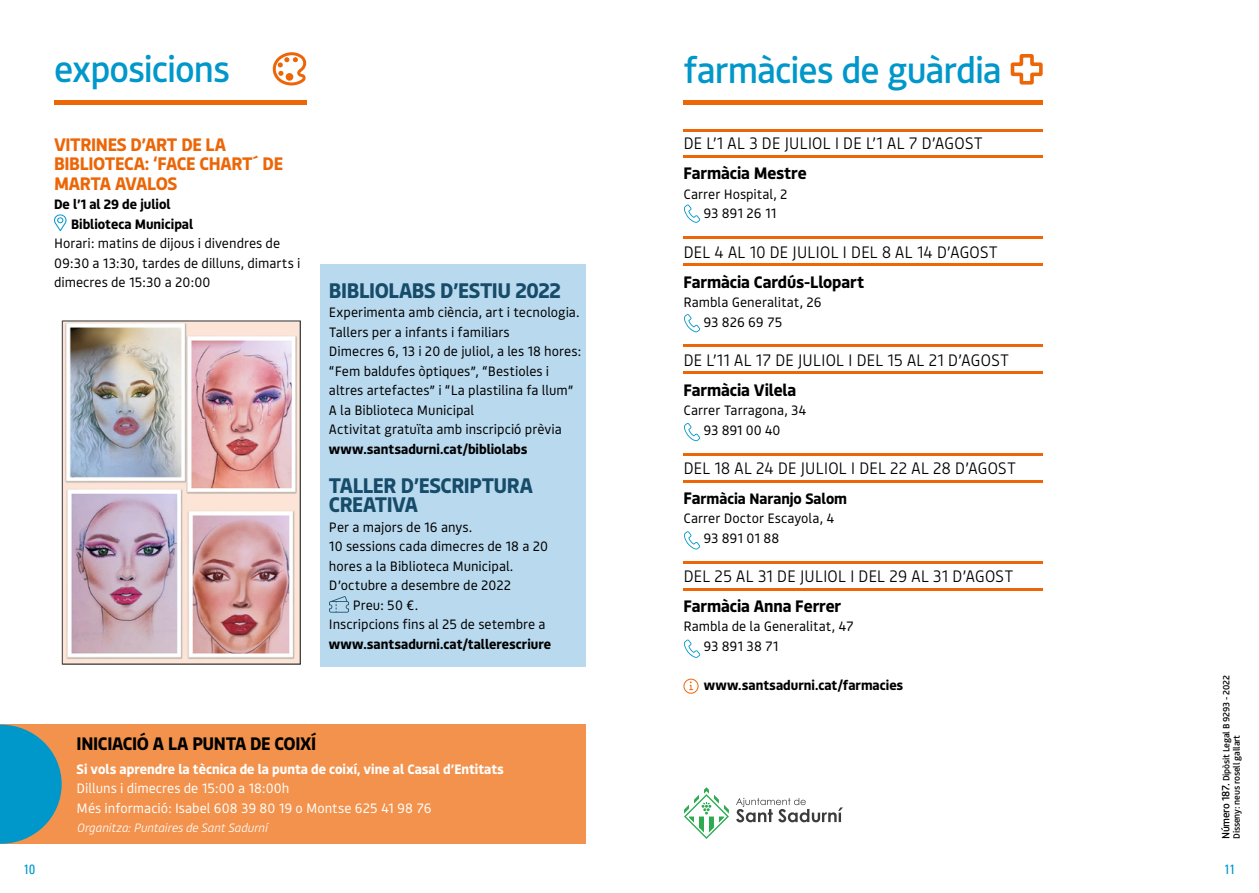
<style>
.page{position:relative;width:1259px;height:893px;background:#fff}
.page>*{position:absolute;margin:0;border:0;box-sizing:border-box;transform-origin:0 0}
.t1{font:500 36px "Bould";letter-spacing:-.03em;color:#0097ca}
.t2{font:700 21px/19.5px "Bould";letter-spacing:-.02em;color:#164b69}
.t3{font:700 18px/19.5px "Bould";letter-spacing:-.02em;color:#ec6608}
.t4{font:700 18px "Bould";letter-spacing:-.02em;color:#000}
.t5{font:300 16.5px "Bould";letter-spacing:-.02em;color:#000}
.t6{font:700 16.5px "Bould";letter-spacing:-.005em;color:#000}
.t7{font:700 15px "Bould";color:#000}
.t8{font:13.5px/19.5px "Bould";color:#000}
.t9{font:700 13.5px/19.5px "Bould";color:#000}
.t10{font:13.5px/19.5px "Bould";color:#fff}
.t11{font:700 13.5px "Bould";color:#fff}
.t12{font:condensed 13.5px "Univers LT Std";color:#0097ca}
.t13{font:italic 300 12px "Bould";letter-spacing:-.01em;color:#fff}
.t14{font:500 9px/10.4px "Bould";letter-spacing:-.02em;color:#000}
.s1{font-size:16.5px}
.s2{font-size:10.5px}
</style>
<div class="page">
<div style="left:0;top:725px;width:585px;height:119px;background:#f3924c"></div>
<svg style="left:0;top:725px;width:62px;height:119px"></svg>
<svg style="left:1010px;top:54px;width:33px;height:31px"></svg>
<hr style="left:683px;top:155px;width:359px;height:3px;background:#ec6608">
<hr style="left:683px;top:129px;width:359px;height:3px;background:#ec6608">
<hr style="left:683px;top:263px;width:359px;height:3px;background:#ec6608">
<hr style="left:683px;top:236px;width:359px;height:3px;background:#ec6608">
<hr style="left:683px;top:371px;width:359px;height:3px;background:#ec6608">
<hr style="left:683px;top:344px;width:359px;height:3px;background:#ec6608">
<hr style="left:683px;top:588px;width:359px;height:3px;background:#ec6608">
<hr style="left:683px;top:561px;width:359px;height:3px;background:#ec6608">
<hr style="left:683px;top:480px;width:359px;height:3px;background:#ec6608">
<hr style="left:683px;top:453px;width:359px;height:3px;background:#ec6608">
<div style="left:683px;top:679px;width:15px;height:15px;border:1px solid #ec6608;border-radius:50%"></div>
<svg style="left:689px;top:681px;width:3px;height:9px"></svg>
<svg style="left:684px;top:204px;width:16px;height:19px"></svg>
<svg style="left:684px;top:314px;width:16px;height:18px"></svg>
<svg style="left:684px;top:423px;width:16px;height:18px"></svg>
<svg style="left:684px;top:531px;width:16px;height:18px"></svg>
<svg style="left:684px;top:639px;width:16px;height:19px"></svg>
<svg style="left:684px;top:787px;width:45px;height:52px"></svg>
<svg style="left:736px;top:798px;width:107px;height:24px"></svg>
<svg style="left:272px;top:52px;width:35px;height:34px"></svg>
<div style="left:54px;top:100px;width:252px;height:5px;background:#ec6608"></div>
<div style="left:683px;top:100px;width:359px;height:5px;background:#ec6608"></div>
<svg style="left:54px;top:214px;width:13px;height:17px"></svg>
<img style="left:61px;top:320px;width:240px;height:345px">
<div style="left:320px;top:265px;width:265px;height:402px;background:#b9d9ee"></div>
<svg style="left:329px;top:596px;width:20px;height:17px"></svg>
<h1 class="t1" style="left:54px;top:44px;width:177px">exposicions</h1>
<h3 class="t3" style="left:54px;top:133px;width:230px">VITRINES D’ART DE LA<br>BIBLIOTECA: ‘FACE CHART´ DE<br>MARTA AVALOS</h3>
<p class="t9" style="left:71px;top:194px;width:124px;text-indent:-17px">De l’1 al 29 de juliol<br>Biblioteca Municipal</p>
<p class="t8" style="left:54px;top:233px;width:248px">Horari: matins de dijous i divendres de<br>09:30 a 13:30, tardes de dilluns, dimarts i dimecres de 15:30 a 20:00</p>
<h2 class="t2" style="left:329px;top:279px;width:233px">BIBLIOLABS D’ESTIU 2022</h2>
<p class="t8" style="left:329px;top:302px;width:254px">Experimenta amb ciència, art i tecnologia.<br>Tallers per a infants i familiars<br>Dimecres 6, 13 i 20 de juliol, a les 18 hores: “Fem baldufes òptiques”, “Bestioles i altres artefactes” i “La plastilina fa llum” A la Biblioteca Municipal<br>Activitat gratuïta amb inscripció prèvia</p>
<p class="t9" style="left:329px;top:438px;width:200px">www.santsadurni.cat/bibliolabs</p>
<h2 class="t2" style="left:329px;top:474px;width:205px">TALLER D’ESCRIPTURA<br>CREATIVA</h2>
<p class="t8" style="left:329px;top:516px;width:145px">Per a majors de 16 anys.</p>
<p class="t8" style="left:329px;top:536px;width:220px">10 sessions cada dimecres de 18 a 20</p>
<p class="t8" style="left:329px;top:555px;width:186px">hores a la Biblioteca Municipal.</p>
<p class="t8" style="left:329px;top:575px;width:184px">D’octubre a desembre de 2022</p>
<p class="t8" style="left:353px;top:594px;width:67px">Preu: 50 €.</p>
<p class="t8" style="left:329px;top:614px;width:218px">Inscripcions fins al 25 de setembre a</p>
<p class="t9" style="left:329px;top:633px;width:224px">www.santsadurni.cat/tallerescriure</p>
<h3 class="t4" style="left:77px;top:730px;width:241px">INICIACIÓ A LA PUNTA DE COIXÍ</h3>
<p class="t11" style="left:77px;top:759px;width:429px">Si vols aprendre la tècnica de la punta de coixí, vine al Casal d’Entitats</p>
<p class="t10" style="left:77px;top:778px;width:357px">Dilluns i dimecres de 15:00 a 18:00h<br>Més informació: Isabel 608 39 80 19 o Montse 625 41 98 76</p>
<p class="t13" style="left:77px;top:820px;width:192px">Organitza: Puntaires de Sant Sadurní</p>
<h1 class="t1" style="left:683px;top:45px;width:320px">farmàcies de guàrdia</h1>
<p class="t5" style="left:683px;top:132px;width:301px">DE L’1 AL 3 DE JULIOL I DE L’1 AL 7 D’AGOST</p>
<p class="t6" style="left:683px;top:162px;width:125px">Farmàcia Mestre</p>
<p class="t8" style="left:703px;top:184px;width:86px;text-indent:-20px">Carrer Hospital, 2<br>93 891 26 11</p>
<p class="t5" style="left:683px;top:240px;width:316px">DEL 4 AL 10 DE JULIOL I DEL 8 AL 14 D’AGOST</p>
<p class="t6" style="left:683px;top:270px;width:182px">Farmàcia Cardús-Llopart</p>
<p class="t8" style="left:703px;top:292px;width:120px;text-indent:-20px">Rambla Generalitat, 26<br>93 826 69 75</p>
<p class="t5" style="left:683px;top:348px;width:327px">DE L’11 AL 17 DE JULIOL I DEL 15 AL 21 D’AGOST</p>
<p class="t6" style="left:683px;top:378px;width:114px">Farmàcia Vilela</p>
<p class="t8" style="left:683px;top:400px;width:125px;text-align:center">Carrer Tarragona, 34<br>93 891 00 40</p>
<p class="t5" style="left:683px;top:456px;width:334px">DEL 18 AL 24 DE JULIOL I DEL 22 AL 28 D’AGOST</p>
<p class="t7" style="left:683px;top:487px;width:165px"><span class="s1">Fa</span>rmàcia Naranjo Salom</p>
<p class="t8" style="left:703px;top:508px;width:132px;text-indent:-20px">Carrer Doctor Escayola, 4<br>93 891 01 88</p>
<p class="t5" style="left:683px;top:564px;width:332px">DEL 25 AL 31 DE JULIOL I DEL 29 AL 31 D’AGOST</p>
<p class="t6" style="left:683px;top:594px;width:159px">Farmàcia Anna Ferrer</p>
<p class="t8" style="left:703px;top:616px;width:152px;text-indent:-20px">Rambla de la Generalitat, 47<br>93 891 38 71</p>
<p class="t9" style="left:704px;top:674px;width:201px">www.santsadurni.cat/farmacies</p>
<p class="t14" style="left:1220px;top:839px;width:165px;rotate:-90deg"><span class="s2">Número 187.</span> Dipòsit Legal B 9293 - 2022<br>Disseny: neus rosell gallart</p>
<p class="t12" style="left:23px;top:861px;width:13px">10</p>
<p class="t12" style="left:1224px;top:861px;width:13px">11</p>
</div>
